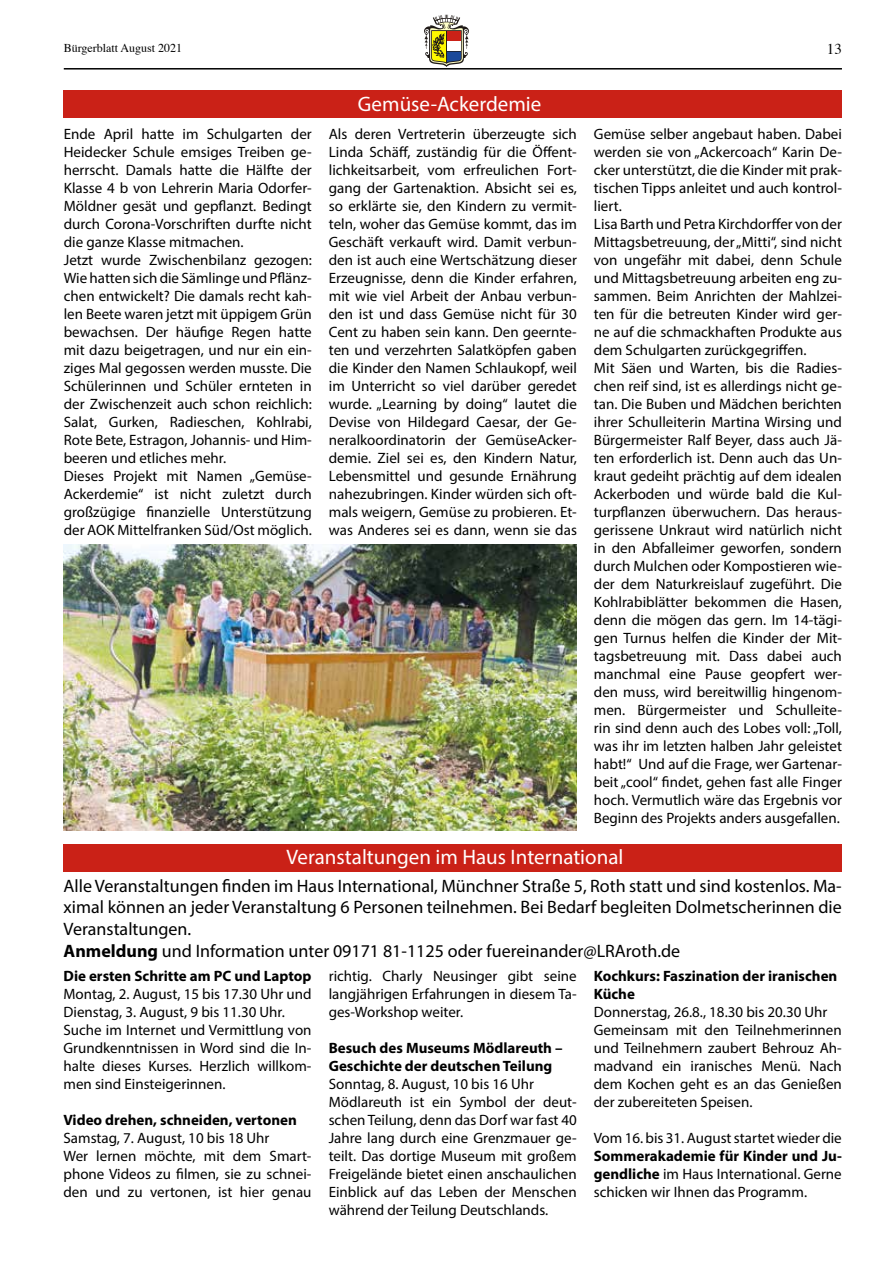
<style>
.page{position:relative;width:893px;height:1263px;background:#fff}
.page>*{position:absolute;margin:0;border:0;box-sizing:border-box;transform-origin:0 0}
.t1{font:21px "Myriad Pro";color:#fff}
.t2{font:18px/21.6px "Myriad Pro";color:#000}
.t3{font:15px/18px "Myriad Pro";color:#000}
.t4{font:700 15px/18px "Myriad Pro";color:#000}
.t5{font:15px "Times";color:#000}
.t6{font:12px "Times";color:#000}
.s1{font-weight:700}
</style>
<div class="page">
<hr style="left:64px;top:68px;width:778px;height:2px;background:#000">
<svg style="left:424px;top:15px;width:45px;height:52px"></svg>
<div style="left:64px;top:90px;width:778px;height:28px;background:#ca2117"></div>
<img style="left:64px;top:544px;width:513px;height:286px">
<div style="left:64px;top:844px;width:778px;height:28px;background:#ca2117"></div>
<p class="t6" style="left:64px;top:36px;width:120px">Bürgerblatt August 2021</p>
<p class="t5" style="left:827px;top:35px;width:17px">13</p>
<h1 class="t1" style="left:358px;top:91px;width:185px">Gemüse-Ackerdemie</h1>
<p class="t3" style="left:329px;top:125px;width:250px;text-align:justify">Als deren Vertreterin überzeugte sich Linda Schäff, zuständig für die Öffent&shy;lichkeitsarbeit, vom erfreulichen Fort&shy;gang der Gartenaktion. Absicht sei es, so erklärte sie, den Kindern zu vermit&shy;teln, woher das Gemüse kommt, das im Geschäft verkauft wird. Damit verbun&shy;den ist auch eine Wertschätzung dieser Erzeugnisse, denn die Kinder erfahren, mit wie viel Arbeit der Anbau verbun&shy;den ist und dass Gemüse nicht für 30<br>Cent zu haben sein kann. Den geernte&shy;ten und verzehrten Salatköpfen gaben die Kinder den Namen Schlaukopf, weil im Unterricht so viel darüber geredet wurde. „Learning by doing“ lautet die Devise von Hildegard Caesar, der Ge&shy;neralkoordinatorin der GemüseAcker&shy;demie. Ziel sei es, den Kindern Natur, Lebensmittel und gesunde Ernährung nahezubringen. Kinder würden sich oft&shy;mals weigern, Gemüse zu probieren. Et&shy;was Anderes sei es dann, wenn sie das</p>
<p class="t3" style="left:594px;top:125px;width:250px">Gemüse selber angebaut haben. Dabei werden sie von „Ackercoach“ Karin De&shy;cker unterstützt, die die Kinder mit prak&shy;tischen Tipps anleitet und auch kontrol&shy;liert.<br>Lisa Barth und Petra Kirchdorffer von der Mittagsbetreuung, der „Mitti“, sind nicht von ungefähr mit dabei, denn Schule und Mittagsbetreuung arbeiten eng zu&shy;sammen. Beim Anrichten der Mahlzei&shy;ten für die betreuten Kinder wird ger&shy;ne auf die schmackhaften Produkte aus dem Schulgarten zurückgegriffen.<br>Mit Säen und Warten, bis die Radies&shy;chen reif sind, ist es allerdings nicht ge&shy;tan. Die Buben und Mädchen berichten ihrer Schulleiterin Martina Wirsing und Bürgermeister Ralf Beyer, dass auch Jä&shy;ten erforderlich ist. Denn auch das Un&shy;kraut gedeiht prächtig auf dem idealen Ackerboden und würde bald die Kul&shy;turpflanzen überwuchern. Das heraus&shy;gerissene Unkraut wird natürlich nicht in den Abfalleimer geworfen, sondern durch Mulchen oder Kompostieren wie&shy;der dem Naturkreislauf zugeführt. Die Kohlrabiblätter bekommen die Hasen, denn die mögen das gern. Im 14-tägi&shy;gen Turnus helfen die Kinder der Mit&shy;tagsbetreuung mit. Dass dabei auch manchmal eine Pause geopfert wer&shy;den muss, wird bereitwillig hingenom&shy;men. Bürgermeister und Schulleite&shy;rin sind denn auch des Lobes voll: „Toll, was ihr im letzten halben Jahr geleistet habt!“ Und auf die Frage, wer Gartenar&shy;beit „cool“ findet, gehen fast alle Finger hoch. Vermutlich wäre das Ergebnis vor Beginn des Projekts anders ausgefallen.</p>
<h1 class="t1" style="left:287px;top:844px;width:338px">Veranstaltungen im Haus International</h1>
<p class="t2" style="left:64px;top:875px;width:780px">Alle Veranstaltungen finden im Haus International, Münchner Straße 5, Roth statt und sind kostenlos. Ma&shy;ximal können an jeder Veranstaltung 6 Personen teilnehmen. Bei Bedarf begleiten Dolmetscherinnen die Veranstaltungen.<br><span class="s1">Anmeldung</span> und Information unter 09171 81-1125 oder fuereinander@LRAroth.de</p>
<p class="t4" style="left:63px;top:967px;width:250px">Die ersten Schritte am PC und Laptop</p>
<p class="t3" style="left:63px;top:985px;width:250px">Montag, 2. August, 15 bis 17.30 Uhr und Dienstag, 3. August, 9 bis 11.30 Uhr.<br>Suche im Internet und Vermittlung von Grundkenntnissen in Word sind die In&shy;halte dieses Kurses. Herzlich willkom&shy;men sind Einsteigerinnen.</p>
<p class="t4" style="left:63px;top:1111px;width:235px">Video drehen, schneiden, vertonen</p>
<p class="t3" style="left:63px;top:1129px;width:250px">Samstag, 7. August, 10 bis 18 Uhr<br>Wer lernen möchte, mit dem Smart&shy;phone Videos zu filmen, sie zu schnei&shy;den und zu vertonen, ist hier genau</p>
<p class="t3" style="left:64px;top:125px;width:250px">Ende April hatte im Schulgarten der Heidecker Schule emsiges Treiben ge&shy;herrscht. Damals hatte die Hälfte der Klasse 4 b von Lehrerin Maria Odorfer-Möldner gesät und gepflanzt. Bedingt durch Corona-Vorschriften durfte nicht die ganze Klasse mitmachen.<br>Jetzt wurde Zwischenbilanz gezogen:<br>Wie hatten sich die Sämlinge und Pflänz&shy;chen entwickelt? Die damals recht kah&shy;len Beete waren jetzt mit üppigem Grün bewachsen. Der häufige Regen hatte mit dazu beigetragen, und nur ein ein&shy;ziges Mal gegossen werden musste. Die Schülerinnen und Schüler ernteten in der Zwischenzeit auch schon reichlich:<br>Salat, Gurken, Radieschen, Kohlrabi, Rote Bete, Estragon, Johannis- und Him&shy;beeren und etliches mehr.<br>Dieses Projekt mit Namen „Gemüse-Ackerdemie“ ist nicht zuletzt durch großzügige finanzielle Unterstützung der AOK Mittelfranken Süd/Ost möglich.</p>
<p class="t4" style="left:594px;top:967px;width:245px">Kochkurs: Faszination der iranischen<br>Küche</p>
<p class="t3" style="left:594px;top:1003px;width:250px">Donnerstag, 26.8., 18.30 bis 20.30 Uhr Gemeinsam mit den Teilnehmerinnen und Teilnehmern zaubert Behrouz Ah&shy;madvand ein iranisches Menü. Nach dem Kochen geht es an das Genießen der zubereiteten Speisen.</p>
<p class="t3" style="left:594px;top:1129px;width:250px">Vom 16. bis 31. August startet wieder die</p>
<p class="t3" style="left:594px;top:1147px;width:250px;text-align:justify"><span class="s1">Sommerakademie für Kinder und Ju&shy;gendliche</span> im Haus International. Gerne schicken wir Ihnen das Programm.</p>
<p class="t3" style="left:329px;top:967px;width:250px;text-align:justify">richtig. Charly Neusinger gibt seine langjährigen Erfahrungen in diesem Ta&shy;ges-Workshop weiter.</p>
<p class="t4" style="left:329px;top:1039px;width:235px">Besuch des Museums Mödlareuth –<br>Geschichte der deutschen Teilung</p>
<p class="t3" style="left:329px;top:1075px;width:250px">Sonntag, 8. August, 10 bis 16 Uhr Mödlareuth ist ein Symbol der deut&shy;schen Teilung, denn das Dorf war fast 40<br>Jahre lang durch eine Grenzmauer ge&shy;teilt. Das dortige Museum mit großem Freigelände bietet einen anschaulichen Einblick auf das Leben der Menschen während der Teilung Deutschlands.</p>
</div>
